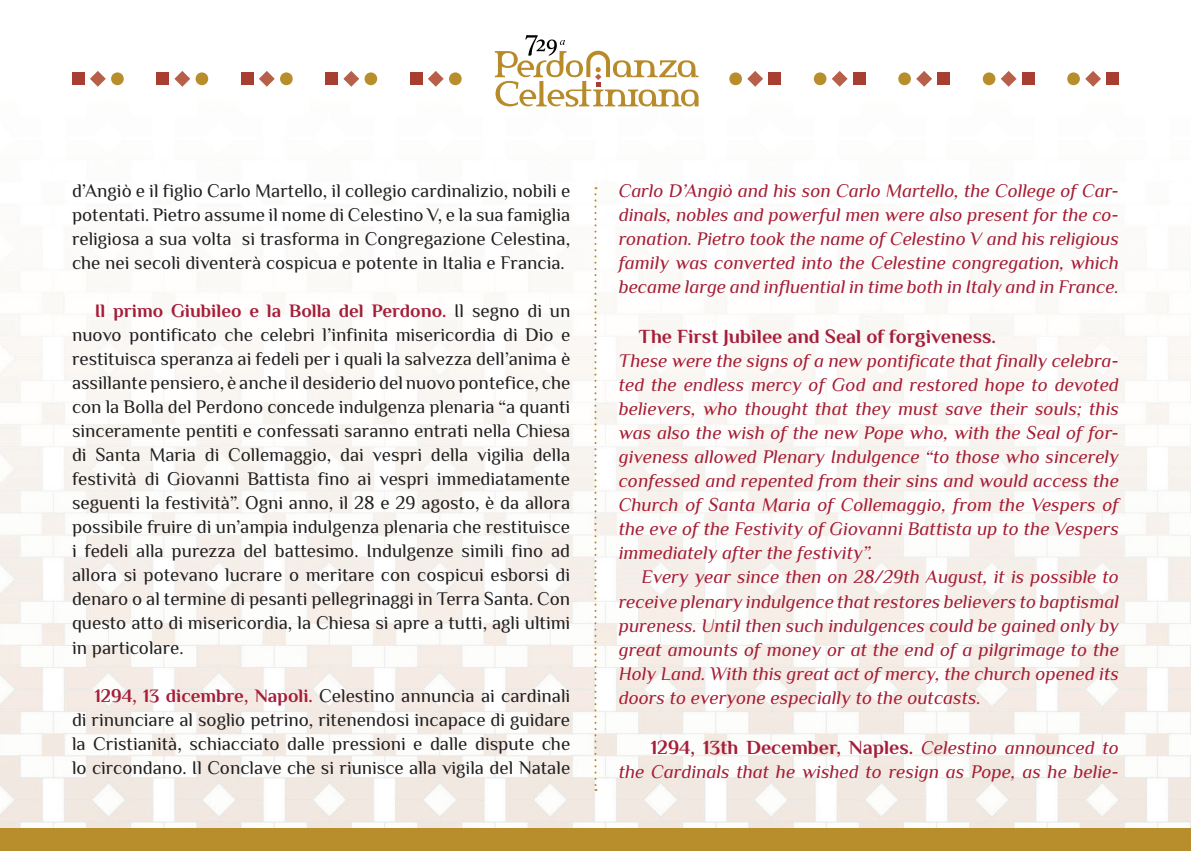
<style>
.page{position:relative;width:1191px;height:851px;background:#fff}
.page>*{position:absolute;margin:0;border:0;box-sizing:border-box;transform-origin:0 0}
.t1{font:700 20px "Philosopher";color:#a51e39}
.t2{font:19px/24px "Philosopher";color:#231f20;text-align:justify}
.t3{font:italic 19px/24px "Philosopher";color:#a51d35;text-align:justify}
.s1{font-weight:700;color:#a51e39}
.s2{font-weight:400;font-style:italic;font-size:19px;color:#a51d35}
</style>
<div class="page">
<img style="left:0;top:51px;width:1191px;height:777px">
<div style="left:0;top:828px;width:1191px;height:22px;background:#b78e2b"></div>
<svg style="left:594px;top:187px;width:2px;height:603px"></svg>
<div style="left:72px;top:72px;width:13px;height:13px;background:#a83d31"></div>
<svg style="left:90px;top:71px;width:34px;height:16px"></svg>
<svg style="left:196px;top:72px;width:12px;height:13px"></svg>
<div style="left:156px;top:72px;width:13px;height:13px;background:#a83d31"></div>
<svg style="left:174px;top:71px;width:16px;height:16px"></svg>
<div style="left:241px;top:72px;width:13px;height:13px;background:#a83d31"></div>
<svg style="left:259px;top:71px;width:34px;height:16px"></svg>
<div style="left:325px;top:72px;width:13px;height:13px;background:#a83d31"></div>
<svg style="left:343px;top:71px;width:34px;height:16px"></svg>
<div style="left:410px;top:72px;width:13px;height:13px;background:#a83d31"></div>
<svg style="left:428px;top:71px;width:33px;height:16px"></svg>
<svg style="left:1067px;top:72px;width:12px;height:13px"></svg>
<div style="left:1106px;top:72px;width:13px;height:13px;background:#a83d31"></div>
<svg style="left:1085px;top:71px;width:16px;height:16px"></svg>
<div style="left:1021px;top:72px;width:13px;height:13px;background:#a83d31"></div>
<svg style="left:982px;top:71px;width:34px;height:16px"></svg>
<div style="left:937px;top:72px;width:13px;height:13px;background:#a83d31"></div>
<svg style="left:898px;top:71px;width:34px;height:16px"></svg>
<div style="left:852px;top:72px;width:13px;height:13px;background:#a83d31"></div>
<svg style="left:814px;top:71px;width:33px;height:16px"></svg>
<div style="left:768px;top:72px;width:13px;height:13px;background:#a83d31"></div>
<svg style="left:729px;top:71px;width:34px;height:16px"></svg>
<svg style="left:495px;top:35px;width:203px;height:72px"></svg>
<p class="t2" style="left:72px;top:179px;width:500px">d’Angiò e il figlio Carlo Martello, il collegio cardinalizio, nobili e potentati. Pietro assume il nome di Celestino V, e la sua famiglia religiosa a sua volta si trasforma in Congregazione Celestina, che nei secoli diventerà cospicua e potente in Italia e Francia.</p>
<p class="t2" style="left:72px;top:299px;width:500px;text-indent:23px"><span class="s1">Il primo Giubileo e la Bolla del Perdono.</span> Il segno di un nuovo pontificato che celebri l’infinita misericordia di Dio e restituisca speranza ai fedeli per i quali la salvezza dell’anima è assillante pensiero, è anche il desiderio del nuovo pontefice, che con la Bolla del Perdono concede indulgenza plenaria “a quanti sinceramente pentiti e confessati saranno entrati nella Chiesa di Santa Maria di Collemaggio, dai vespri della vigilia della festività di Giovanni Battista fino ai vespri immediatamente seguenti la festività”. Ogni anno, il 28 e 29 agosto, è da allora possibile fruire di un’ampia indulgenza plenaria che restituisce i fedeli alla purezza del battesimo. Indulgenze simili fino ad allora si potevano lucrare o meritare con cospicui esborsi di denaro o al termine di pesanti pellegrinaggi in Terra Santa. Con questo atto di misericordia, la Chiesa si apre a tutti, agli ultimi in particolare.</p>
<p class="t2" style="left:72px;top:683px;width:500px;text-indent:23px"><span class="s1">1294, 13 dicembre, Napoli.</span> Celestino annuncia ai cardinali di rinunciare al soglio petrino, ritenendosi incapace di guidare la Cristianità, schiacciato dalle pressioni e dalle dispute che lo circondano. Il Conclave che si riunisce alla vigila del Natale</p>
<p class="t3" style="left:619px;top:179px;width:502px">Carlo D’Angiò and his son Carlo Martello, the College of Car&shy;dinals, nobles and powerful men were also present for the co&shy;ronation. Pietro took the name of Celestino V and his religious family was converted into the Celestine congregation, which became large and influential in time both in Italy and in France.</p>
<p class="t1" style="left:639px;top:323px;width:359px">The First Jubilee and Seal of forgiveness.</p>
<p class="t3" style="left:619px;top:349px;width:502px">These were the signs of a new pontificate that finally celebra&shy;ted the endless mercy of God and restored hope to devoted believers, who thought that they must save their souls; this was also the wish of the new Pope who, with the Seal of for&shy;giveness allowed Plenary Indulgence “to those who sincerely confessed and repented from their sins and would access the Church of Santa Maria of Collemaggio, from the Vespers of the eve of the Festivity of Giovanni Battista up to the Vespers immediately after the festivity”.</p>
<p class="t3" style="left:619px;top:565px;width:502px;text-indent:23px">Every year since then on 28/29th August, it is possible to receive plenary indulgence that restores believers to baptismal pureness. Until then such indulgences could be gained only by great amounts of money or at the end of a pilgrimage to the Holy Land. With this great act of mercy, the church opened its doors to everyone especially to the outcasts.</p>
<p class="t1" style="left:651px;top:733px;width:469px">1294, 13th December, Naples. <span class="s2">Celestino announced to</span></p>
<p class="t3" style="left:619px;top:759px;width:502px">the Cardinals that he wished to resign as Pope, as he belie-</p>
</div>
